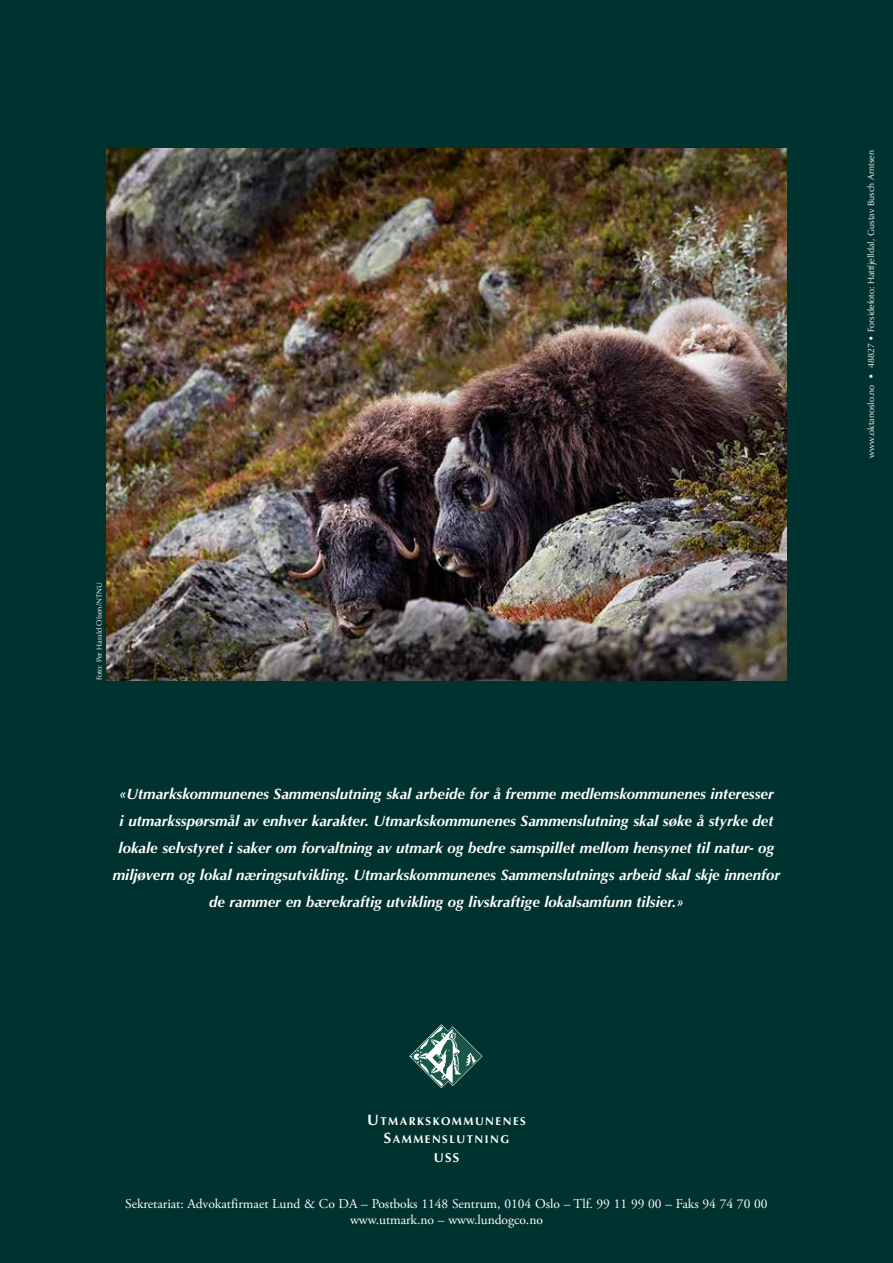
<style>
.page{position:relative;width:893px;height:1263px;background:#00332f}
.page>*{position:absolute;margin:0;border:0;box-sizing:border-box;transform-origin:0 0}
.t1{font:italic 700 15px/27px "Optima";color:#fff;text-align:center}
.t2{font:13.5px/16.2px "Adobe Garamond Pro";color:#fff;text-align:center}
.t3{font:700 12.9px "Optima";color:#fff}
.t4{font:700 11.25px/18px "Optima";letter-spacing:.135em;color:#fff;text-align:center}
.t5{font:9px "Optima";color:#fff}
.t6{font:7.5px "Optima";color:#fff}
.s1{font-size:15px}
</style>
<div class="page">
<img style="left:106px;top:149px;width:681px;height:531px">
<svg style="left:409px;top:1024px;width:74px;height:64px"></svg>
<p class="t6" style="left:95px;top:680px;width:99px;rotate:-90deg">Foto: Per Harald Olsen/NTNU</p>
<p class="t1" style="left:113px;top:780px;width:669px">«Utmarkskommunenes Sammenslutning skal arbeide for å fremme medlemskommunenes interesser<br>i utmarksspørsmål av enhver karakter. Utmarkskommunenes Sammenslutning skal søke å styrke det lokale selvstyret i saker om forvaltning av utmark og bedre samspillet mellom hensynet til natur- og miljøvern og lokal næringsutvikling. Utmarkskommunenes Sammenslutnings arbeid skal skje innenfor de rammer en bærekraftig utvikling og livskraftige lokalsamfunn tilsier.»</p>
<p class="t4" style="left:367px;top:1112px;width:160px"><span class="s1">U</span>TMARKSKOMMU NENES<br><span class="s1">S</span>AMMENSLUTNING</p>
<p class="t3" style="left:434px;top:1150px;width:27px">USS</p>
<p class="t2" style="left:125px;top:1196px;width:644px">Sekretariat: Advokatfirmaet Lund &amp; Co DA – Postboks 1148 Sentrum, 0104 Oslo – Tlf. 99 11 99 00 – Faks 94 74 70 00 www.utmark.no – www.lundogco.no</p>
<p class="t5" style="left:866px;top:458px;width:310px;rotate:-90deg">www.oktanoslo.no • 48827 • Forsidefoto: Hattfjelldal, Gustav Busch Arntsen</p>
</div>
